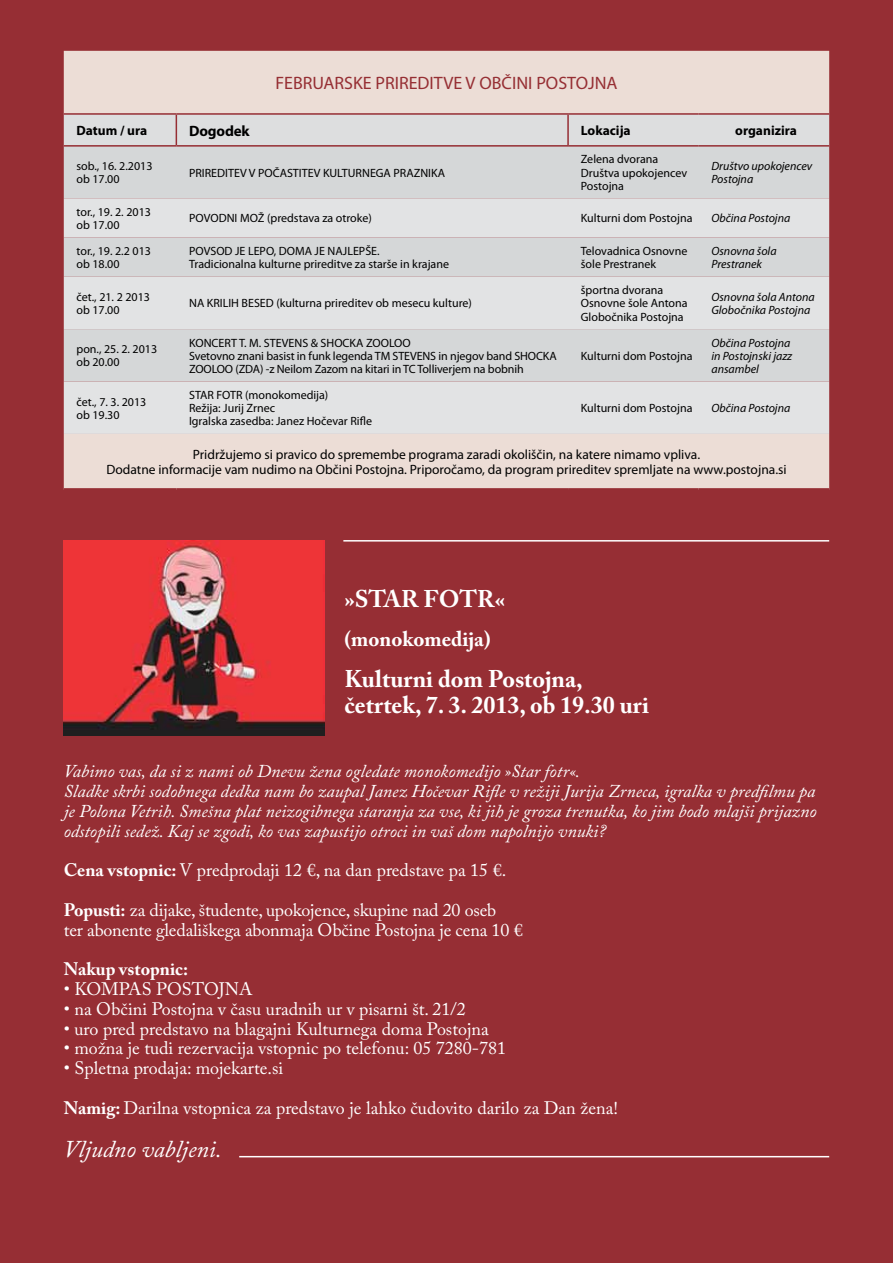
<style>
.page{position:relative;width:893px;height:1263px;background:#962e34}
.page>*{position:absolute;margin:0;border:0;box-sizing:border-box;transform-origin:0 0}
.t1{font:700 24px/26.4px "Adobe Caslon Pro";color:#fff}
.t2{font:italic 24px "Adobe Caslon Pro";color:#fff}
.t3{font:700 21px "Adobe Caslon Pro";color:#fff}
.t4{font:18px/39.6px "Adobe Caslon Pro";color:#fff}
.t5{font:italic 18px/19.8px "Adobe Caslon Pro";color:#fff}
.t6{font:18px "Myriad Pro";color:#962f34}
.t7{font:700 18px "Adobe Caslon Pro";color:#fff}
.t8{font:700 15px "Myriad Pro";letter-spacing:-.01em;color:#000}
.t9{font:13.5px/14.9px "Myriad Pro";color:#000;text-align:center}
.t10{font:700 13.5px "Myriad Pro";color:#000}
.t11{font:12px/13.2px "Myriad Pro";color:#000}
.t12{font:italic 12px/13.2px "Myriad Pro";color:#000}
.s1{font-weight:700}
</style>
<div class="page">
<div style="left:64px;top:51px;width:765px;height:437px;background:#ecddd6"></div>
<div style="left:64px;top:115px;width:765px;height:30px;background:#dddedf"></div>
<div style="left:64px;top:147px;width:765px;height:51px;background:#d5d7d8"></div>
<svg style="left:64px;top:198px;width:765px;height:236px;background:#dcddde"></svg>
<hr style="left:64px;top:113px;width:112px;height:2px;background:#962e34">
<hr style="left:176px;top:113px;width:392px;height:2px;background:#962e34">
<hr style="left:176px;top:115px;width:1px;height:30px;background:#962e34">
<hr style="left:568px;top:113px;width:131px;height:2px;background:#962e34">
<hr style="left:567px;top:115px;width:2px;height:30px;background:#962e34">
<hr style="left:699px;top:113px;width:130px;height:2px;background:#962e34">
<hr style="left:64px;top:145px;width:112px;height:2px;background:#962e34">
<hr style="left:176px;top:145px;width:392px;height:2px;background:#962e34">
<hr style="left:568px;top:145px;width:131px;height:2px;background:#962e34">
<hr style="left:699px;top:145px;width:130px;height:2px;background:#962e34">
<hr style="left:239px;top:1156px;width:590px;height:1px;background:#fff">
<hr style="left:343px;top:540px;width:486px;height:1px;background:#fff">
<img style="left:64px;top:540px;width:261px;height:196px">
<h3 class="t6" style="left:275px;top:73px;width:344px">FEBRUARSKE PRIREDITVE V OBČINI POSTOJNA</h3>
<p class="t10" style="left:77px;top:123px;width:72px">Datum / ura</p>
<p class="t8" style="left:189px;top:122px;width:62px">Dogodek</p>
<p class="t10" style="left:581px;top:123px;width:51px">Lokacija</p>
<p class="t10" style="left:735px;top:123px;width:63px">organizira</p>
<p class="t11" style="left:77px;top:160px;width:77px">sob., 16. 2.2013 ob 17.00</p>
<p class="t11" style="left:189px;top:166px;width:258px">PRIREDITEV V POČASTITEV KULTURNEGA PRAZNIKA</p>
<p class="t11" style="left:581px;top:153px;width:108px">Zelena dvorana<br>Društva upokojencev<br>Postojna</p>
<p class="t12" style="left:711px;top:160px;width:102px">Društvo upokojencev<br>Postojna</p>
<p class="t11" style="left:77px;top:205px;width:76px">tor., 19. 2. 2013 ob 17.00</p>
<p class="t11" style="left:189px;top:212px;width:184px">POVODNI MOŽ (predstava za otroke)</p>
<p class="t11" style="left:581px;top:212px;width:113px">Kulturni dom Postojna</p>
<p class="t12" style="left:711px;top:212px;width:80px">Občina Postojna</p>
<p class="t11" style="left:77px;top:245px;width:76px">tor., 19. 2.2 013 ob 18.00</p>
<p class="t11" style="left:189px;top:245px;width:261px">POVSOD JE LEPO, DOMA JE NAJLEPŠE.<br>Tradicionalna kulturne prireditve za starše in krajane</p>
<p class="t11" style="left:581px;top:245px;width:108px">Telovadnica Osnovne šole Prestranek</p>
<p class="t12" style="left:711px;top:245px;width:67px">Osnovna šola<br>Prestranek</p>
<p class="t11" style="left:77px;top:290px;width:75px">čet., 21. 2 2013 ob 17.00</p>
<p class="t11" style="left:189px;top:297px;width:284px">NA KRILIH BESED (kulturna prireditev ob mesecu kulture)</p>
<p class="t11" style="left:581px;top:284px;width:108px">športna dvorana<br>Osnovne šole Antona<br>Globočnika Postojna</p>
<p class="t12" style="left:711px;top:290px;width:105px">Osnovna šola Antona<br>Globočnika Postojna</p>
<p class="t11" style="left:77px;top:343px;width:82px">pon., 25. 2. 2013 ob 20.00</p>
<p class="t11" style="left:189px;top:336px;width:369px">KONCERT T. M. STEVENS &amp; SHOCKA ZOOLOO<br>Svetovno znani basist in funk legenda TM STEVENS in njegov band SHOCKA<br>ZOOLOO (ZDA) -z Neilom Zazom na kitari in TC Tolliverjem na bobnih</p>
<p class="t11" style="left:581px;top:349px;width:113px">Kulturni dom Postojna</p>
<p class="t12" style="left:711px;top:336px;width:82px">Občina Postojna in Postojnski jazz ansambel</p>
<p class="t11" style="left:77px;top:395px;width:71px">čet., 7. 3. 2013 ob 19.30</p>
<p class="t11" style="left:189px;top:389px;width:184px">STAR FOTR (monokomedija)<br>Režija: Jurij Zrnec<br>Igralska zasedba: Janez Hočevar Rifle</p>
<p class="t11" style="left:581px;top:402px;width:113px">Kulturni dom Postojna</p>
<p class="t12" style="left:711px;top:402px;width:80px">Občina Postojna</p>
<p class="t9" style="left:106px;top:448px;width:682px">Pridržujemo si pravico do spremembe programa zaradi okoliščin, na katere nimamo vpliva.<br>Dodatne informacije vam nudimo na Občini Postojna. Priporočamo, da program prireditev spremljate na www.postojna.si</p>
<h1 class="t1" style="left:344px;top:586px;width:162px">»STAR FOTR«</h1>
<h2 class="t3" style="left:344px;top:626px;width:148px">(monokomedija)</h2>
<h1 class="t1" style="left:344px;top:665px;width:306px">Kulturni dom Postojna, četrtek, 7. 3. 2013, ob 19.30 uri</h1>
<p class="t5" style="left:64px;top:761px;width:754px">Vabimo vas, da si z nami ob Dnevu žena ogledate monokomedijo »Star fotr«.<br>Sladke skrbi sodobnega dedka nam bo zaupal Janez Hočevar Rifle v režiji Jurija Zrneca, igralka v predfilmu pa je Polona Vetrih. Smešna plat neizogibnega staranja za vse, ki jih je groza trenutka, ko jim bodo mlajši prijazno odstopili sedež. Kaj se zgodi, ko vas zapustijo otroci in vaš dom napolnijo vnuki?</p>
<h3 class="t4" style="left:64px;top:850px;width:444px"><span class="s1">Cena vstopnic:</span> V predprodaji 12 €, na dan predstave pa 15 €.<br><span class="s1">Popusti:</span> za dijake, študente, upokojence, skupine nad 20 oseb</h3>
<h3 class="t4" style="left:64px;top:910px;width:460px">ter abonente gledališkega abonmaja Občine Postojna je cena 10 €</h3>
<h3 class="t7" style="left:64px;top:958px;width:126px">Nakup vstopnic:</h3>
<h3 class="t4" style="left:64px;top:969px;width:190px">• KOMPAS POSTOJNA</h3>
<h3 class="t4" style="left:64px;top:989px;width:403px">• na Občini Postojna v času uradnih ur v pisarni št. 21/2</h3>
<h3 class="t4" style="left:64px;top:1009px;width:426px">• uro pred predstavo na blagajni Kulturnega doma Postojna</h3>
<h3 class="t4" style="left:64px;top:1028px;width:444px">• možna je tudi rezervacija vstopnic po telefonu: 05 7280-781</h3>
<h3 class="t4" style="left:64px;top:1048px;width:556px">• Spletna prodaja: mojekarte.si<br><span class="s1">Namig:</span> Darilna vstopnica za predstavo je lahko čudovito darilo za Dan žena!</h3>
<h1 class="t2" style="left:64px;top:1134px;width:159px">Vljudno vabljeni.</h1>
</div>
